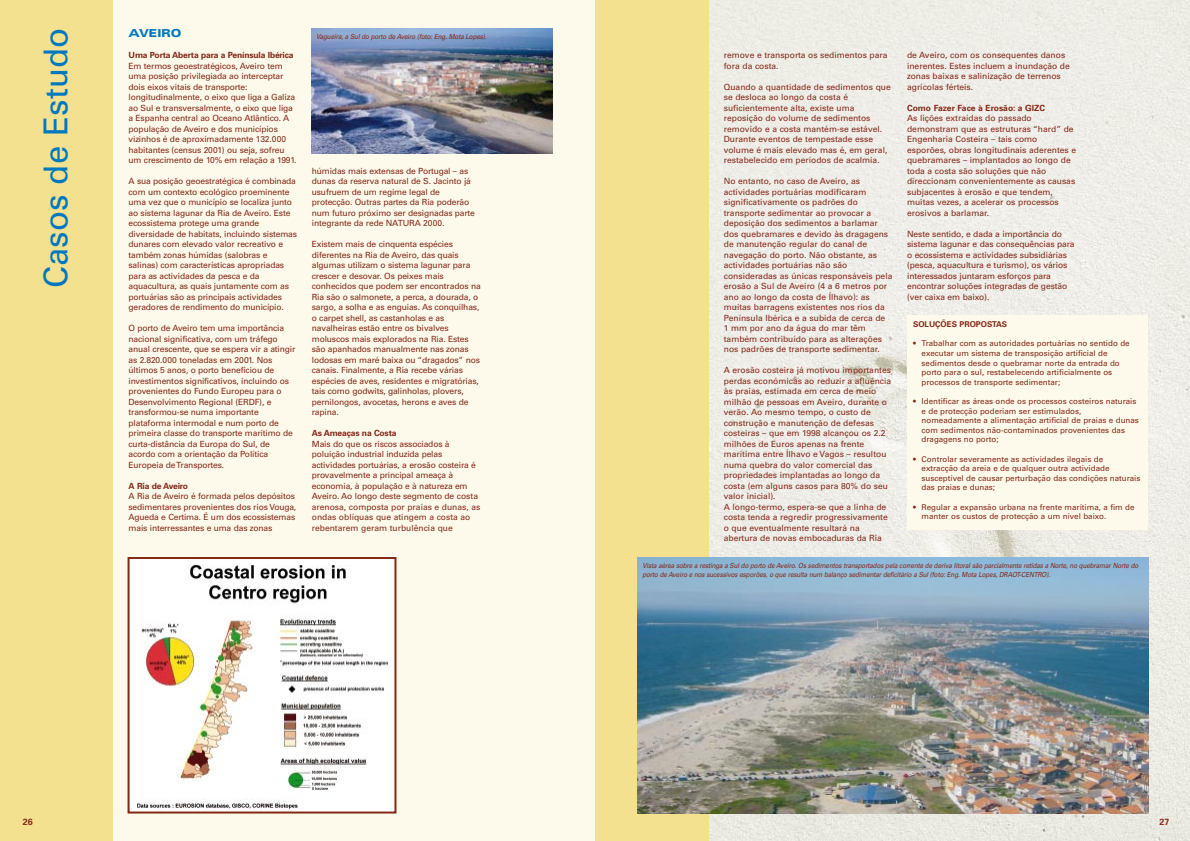
<style>
.page{position:relative;width:1190px;height:841px;background:#fff}
.page>*{position:absolute;margin:0;border:0;box-sizing:border-box;transform-origin:0 0}
.t1{font:33px "Univers";color:#0078c0}
.t2{font:900 expanded 11px "Univers";letter-spacing:-.02em;color:#0078c0}
.t3{font:700 9px "Univers";color:#842817}
.t4{font:8.5px/10.5px "Univers";letter-spacing:-.015em;color:#842817}
.t5{font:700 8.5px "Univers";letter-spacing:-.015em;color:#842817}
.t6{font:8px/9.6px "Univers";color:#842817}
.t7{font:700 8px "Univers";color:#842817}
.t8{font:italic 7px/8.4px "Univers";letter-spacing:-.025em;color:#842817;scale:.9 1}
</style>
<div class="page">
<img style="left:709px;top:0;width:481px;height:841px">
<div style="left:0;top:0;width:595px;height:841px;background:#fdfaec"></div>
<div style="left:0;top:0;width:113px;height:841px;background:#f4e18f"></div>
<div style="left:595px;top:0;width:114px;height:841px;background:#f4e18f"></div>
<img style="left:638px;top:557px;width:510px;height:257px">
<img style="left:131px;top:560px;width:262px;height:251px">
<div style="left:128px;top:557px;width:268px;height:257px;border:2px solid #842817"></div>
<img style="left:311px;top:28px;width:242px;height:126px">
<div style="left:907px;top:315px;width:241px;height:215px;background:#fdfaec"></div>
<h1 class="t1" style="left:44px;top:288px;width:262px;rotate:-90deg">Casos de Estudo</h1>
<p class="t2" style="left:129px;top:29px;width:54px">AVEIRO</p>
<p class="t5" style="left:129px;top:52px;width:166px">Uma Porta Aberta para a Península Ibérica</p>
<p class="t4" style="left:129px;top:61px;width:170px">Em termos geoestratégicos, Aveiro tem uma posição privilegiada ao interceptar dois eixos vitais de transporte: longitudinalmente, o eixo que liga a Galiza ao Sul e transversalmente, o eixo que liga a Espanha central ao Oceano Atlântico. A população de Aveiro e dos municípios vizinhos é de aproximadamente 132.000 habitantes (census 2001) ou seja, sofreu um crescimento de 10% em relação a 1991.</p>
<p class="t4" style="left:129px;top:177px;width:170px">A sua posição geoestratégica é combinada com um contexto ecológico proeminente uma vez que o município se localiza junto ao sistema lagunar da Ria de Aveiro. Este ecossistema protege uma grande diversidade de habitats, incluindo sistemas dunares com elevado valor recreativo e também zonas húmidas (salobras e salinas) com características apropriadas para as actividades da pesca e da aquacultura, as quais juntamente com as portuárias são as principais actividades geradores de rendimento do município.</p>
<p class="t4" style="left:129px;top:324px;width:168px">O porto de Aveiro tem uma importância nacional significativa, com um tráfego anual crescente, que se espera vir a atingir as 2.820.000 toneladas em 2001. Nos últimos 5 anos, o porto beneficiou de investimentos significativos, incluindo os provenientes do Fundo Europeu para o Desenvolvimento Regional (ERDF), e transformou-se numa importante plataforma intermodal e num porto de primeira classe do transporte marítimo de curta-distância da Europa do Sul, de acordo com a orientação da Política Europeia de Transportes.</p>
<p class="t5" style="left:129px;top:483px;width:61px">A Ria de Aveiro</p>
<p class="t4" style="left:129px;top:492px;width:169px">A Ria de Aveiro é formada pelos depósitos sedimentares provenientes dos rios Vouga, Agueda e Certima. É um dos ecossistemas mais interressantes e uma das zonas</p>
<p class="t8" style="left:316px;top:33px;width:192px">Vagueira, a Sul do porto de Aveiro (foto: Eng. Mota Lopes).</p>
<p class="t4" style="left:312px;top:166px;width:165px">húmidas mais extensas de Portugal – as dunas da reserva natural de S. Jacinto já usufruem de um regime legal de protecção. Outras partes da Ria poderão num futuro próximo ser designadas parte integrante da rede NATURA 2000.</p>
<p class="t4" style="left:312px;top:240px;width:171px">Existem mais de cinquenta espécies diferentes na Ria de Aveiro, das quais algumas utilizam o sistema lagunar para crescer e desovar. Os peixes mais conhecidos que podem ser encontrados na Ria são o salmonete, a perca, a dourada, o sargo, a solha e as enguias. As conquilhas, o carpet shell, as castanholas e as navalheiras estão entre os bivalves moluscos mais explorados na Ria. Estes são apanhados manualmente nas zonas lodosas em maré baixa ou “dragados” nos canais. Finalmente, a Ria recebe várias espécies de aves, residentes e migratórias, tais como godwits, galinholas, plovers, pernilongos, avocetas, herons e aves de rapina.</p>
<p class="t5" style="left:312px;top:430px;width:86px">As Ameaças na Costa</p>
<p class="t4" style="left:312px;top:439px;width:170px">Mais do que os riscos associados à poluição industrial induzida pelas actividades portuárias, a erosão costeira é provavelmente a principal ameaça à economia, à população e à natureza em Aveiro. Ao longo deste segmento de costa arenosa, composta por praias e dunas, as ondas oblíquas que atingem a costa ao rebentarem geram turbulência que</p>
<p class="t4" style="left:724px;top:51px;width:165px">remove e transporta os sedimentos para fora da costa.</p>
<p class="t4" style="left:724px;top:82px;width:168px">Quando a quantidade de sedimentos que se desloca ao longo da costa é suficientemente alta, existe uma reposição do volume de sedimentos removido e a costa mantém-se estável.<br>Durante eventos de tempestade esse volume é mais elevado mas é, em geral, restabelecido em períodos de acalmia.</p>
<p class="t4" style="left:724px;top:177px;width:170px">No entanto, no caso de Aveiro, as actividades portuárias modificaram significativamente os padrões do transporte sedimentar ao provocar a deposição dos sedimentos a barlamar dos quebramares e devido às dragagens de manutenção regular do canal de navegação do porto. Não obstante, as actividades portuárias não são consideradas as únicas responsáveis pela erosão a Sul de Aveiro (4 a 6 metros por ano ao longo da costa de Ílhavo): as muitas barragens existentes nos rios da Península Ibérica e a subida de cerca de<br>1 mm por ano da água do mar têm também contribuído para as alterações nos padrões de transporte sedimentar.</p>
<p class="t4" style="left:724px;top:366px;width:169px">A erosão costeira já motivou importantes perdas económicas ao reduzir a afluência às praias, estimada em cerca de meio milhão de pessoas em Aveiro, durante o verão. Ao mesmo tempo, o custo de construção e manutenção de defesas costeiras – que em 1998 alcançou os 2.2 milhões de Euros apenas na frente marítima entre Ílhavo e Vagos – resultou numa quebra do valor comercial das propriedades implantadas ao longo da costa (em alguns casos para 80% do seu valor inicial).<br>A longo-termo, espera-se que a linha de costa tenda a regredir progressivamente o que eventualmente resultará na abertura de novas embocaduras da Ria</p>
<p class="t4" style="left:907px;top:51px;width:164px">de Aveiro, com os consequentes danos inerentes. Estes incluem a inundação de zonas baixas e salinização de terrenos agrícolas férteis.</p>
<p class="t5" style="left:907px;top:105px;width:140px">Como Fazer Face à Erosão: a GIZC</p>
<p class="t4" style="left:907px;top:114px;width:171px">As lições extraídas do passado demonstram que as estruturas “hard” de Engenharia Costeira – tais como esporões, obras longitudinais aderentes e quebramares – implantados ao longo de toda a costa são soluções que não direccionam convenientemente as causas subjacentes à erosão e que tendem, muitas vezes, a acelerar os processos erosivos a barlamar.</p>
<p class="t4" style="left:907px;top:229px;width:169px">Neste sentido, e dada a importância do sistema lagunar e das consequências para o ecossistema e actividades subsidiárias (pesca, aquacultura e turismo), os vários interessados juntaram esforços para encontrar soluções integradas de gestão (ver caixa em baixo).</p>
<p class="t7" style="left:913px;top:321px;width:96px">SOLUÇÕES PROPOSTAS</p>
<p class="t6" style="left:922px;top:340px;width:210px;text-indent:-9px">• Trabalhar com as autoridades portuárias no sentido de executar um sistema de transposição artificial de sedimentos desde o quebramar norte da entrada do porto para o sul, restabelecendo artificialmente os processos de transporte sedimentar;</p>
<p class="t6" style="left:922px;top:397px;width:219px;text-indent:-9px">• Identificar as áreas onde os processos costeiros naturais e de protecção poderiam ser estimulados, nomeadamente a alimentação artificial de praias e dunas com sedimentos não-contaminados provenientes das dragagens no porto;</p>
<p class="t6" style="left:922px;top:455px;width:220px;text-indent:-9px">• Controlar severamente as actividades ilegais de extracção da areia e de qualquer outra actividade susceptível de causar perturbação das condições naturais das praias e dunas;</p>
<p class="t6" style="left:922px;top:503px;width:215px;text-indent:-9px">• Regular a expansão urbana na frente marítima, a fim de manter os custos de protecção a um nível baixo.</p>
<p class="t8" style="left:643px;top:562px;width:554px">Vista aérea sobre a restinga a Sul do porto de Aveiro. Os sedimentos transportados pela corrente de deriva litoral são parcialmente retidas a Norte, no quebramar Norte do porto de Aveiro e nos sucessivos esporões, o que resulta num balanço sedimentar deficitário a Sul (foto: Eng. Mota Lopes, DRAOT-CENTRO).</p>
<p class="t3" style="left:23px;top:818px;width:11px">26</p>
<p class="t3" style="left:1159px;top:818px;width:11px">27</p>
</div>
